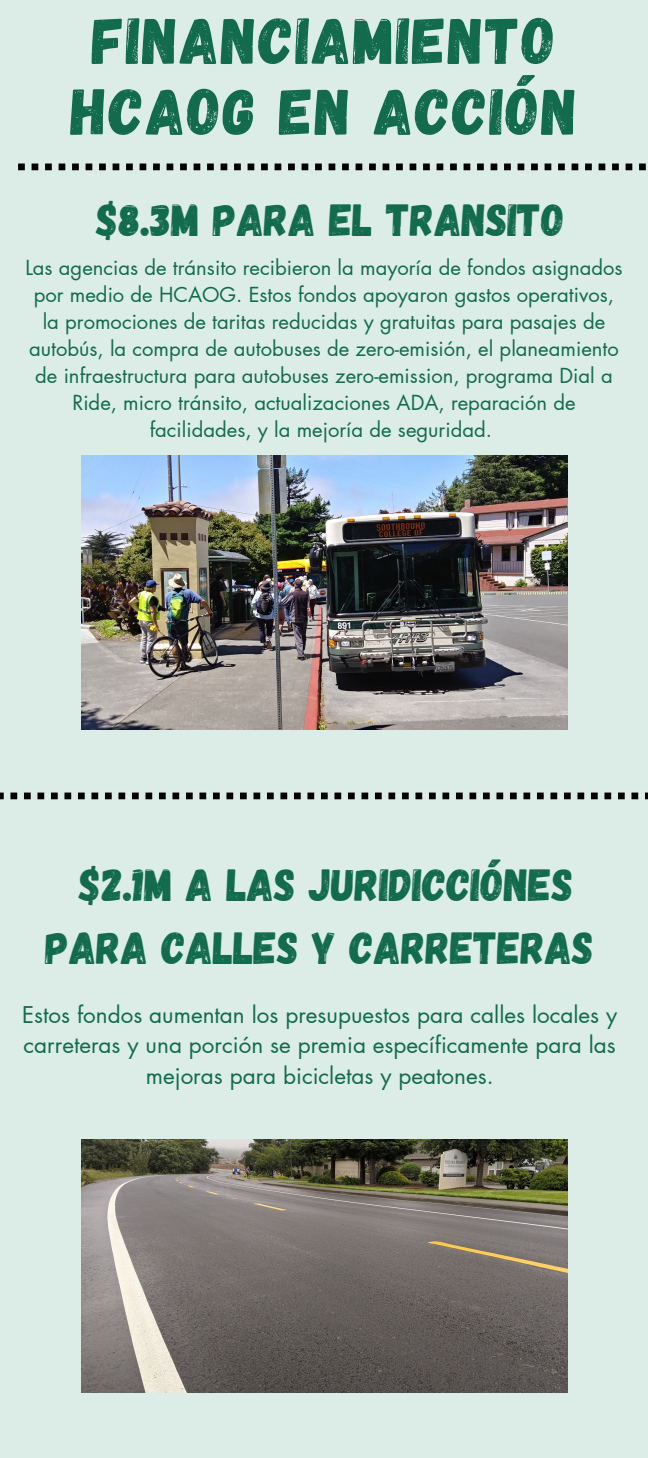
<style>
.page{position:relative;width:648px;height:1458px;background:#dbede6}
.page>*{position:absolute;margin:0;border:0;box-sizing:border-box;transform-origin:0 0}
.t1{font:65.25px/70.9px "Gagalin";letter-spacing:.03em;color:#136b4e;text-align:center}
.t2{font:45px/62.6px "Gagalin";color:#136b4e;text-align:center}
.t3{font:22.5px/30.4px "Futura LT Pro";color:#136b4e;text-align:center}
.t4{font:20.25px/27px "Futura LT Pro";color:#136b4e;text-align:center}
</style>
<div class="page">
<img style="left:81px;top:456px;width:486px;height:273px">
<img style="left:81px;top:1139px;width:486px;height:253px">
<svg style="left:18px;top:164px;width:628px;height:6px"></svg>
<svg style="left:0;top:793px;width:648px;height:6px"></svg>
<p class="t1" style="left:71px;top:2px;width:508px">FINANCIAMIENTO<br>HCAOG EN ACCIÓN</p>
<h2 class="t2" style="left:97px;top:186px;width:469px">$8.3M PARA EL TRANSITO</h2>
<p class="t4" style="left:25px;top:255px;width:599px">Las agencias de tránsito recibieron la mayoría de fondos asignados por medio de HCAOG. Estos fondos apoyaron gastos operativos, la promociones de taritas reducidas y gratuitas para pasajes de autobús, la compra de autobuses de zero-emisión, el planeamiento de infraestructura para autobuses zero-emission, programa Dial a Ride, micro tránsito, actualizaciones ADA, reparación de facilidades, y la mejoría de seguridad.</p>
<h3 class="t2" style="left:46px;top:852px;width:550px">$2.1M A LAS JURIDICCIÓNES<br>PARA CALLES Y CARRETERAS</h3>
<p class="t3" style="left:22px;top:1000px;width:597px">Estos fondos aumentan los presupuestos para calles locales y carreteras y una porción se premia específicamente para las mejoras para bicicletas y peatones.</p>
</div>
